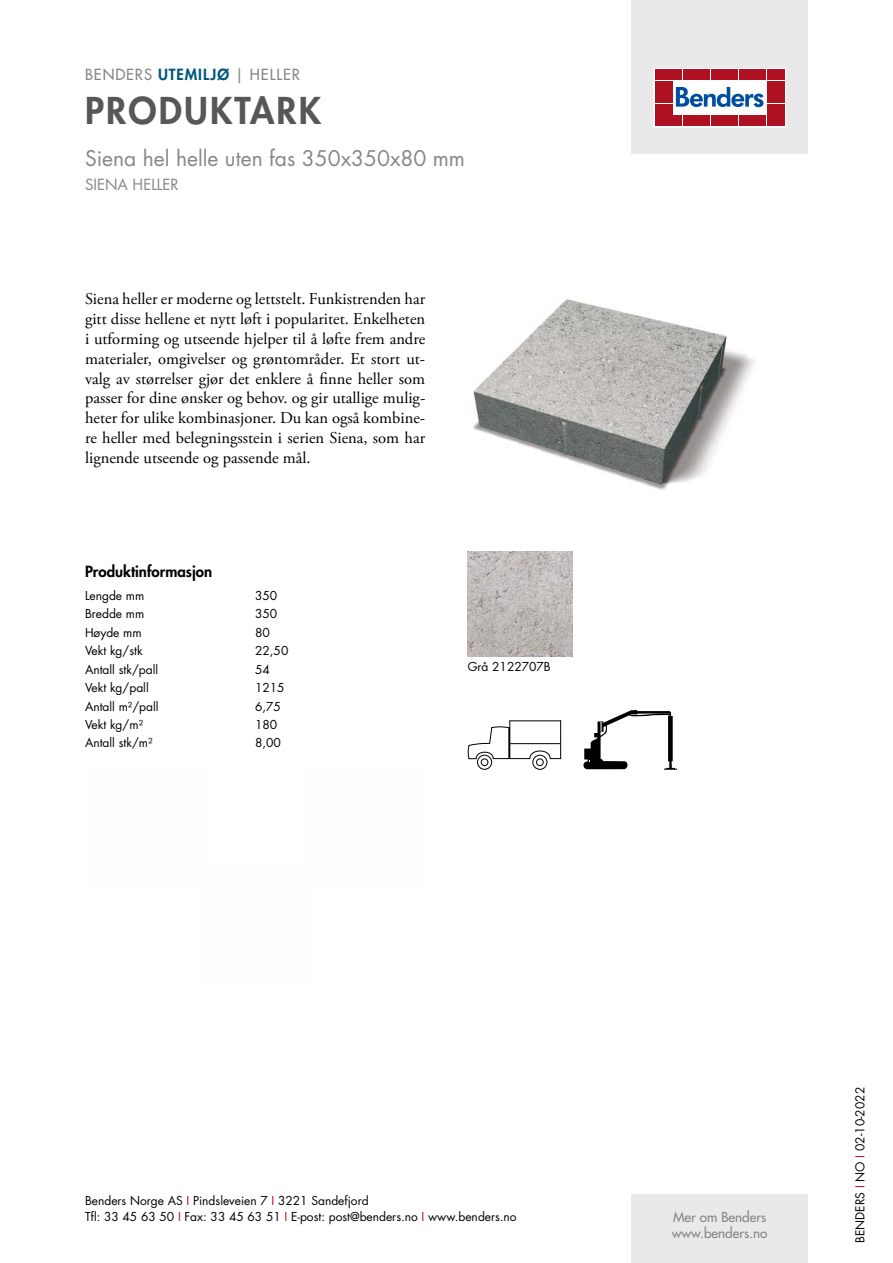
<style>
.page{position:relative;width:893px;height:1263px;background:#fff}
.page>*{position:absolute;margin:0;border:0;box-sizing:border-box;transform-origin:0 0}
.t1{font:800 36px "Futura Std";letter-spacing:.06em;color:#575756}
.t2{font:21px "Futura Std";color:#878787}
.t3{font:16.5px/19.8px "Adobe Garamond Pro";color:#000;text-align:justify}
.t4{font:500 15px "Futura Std";letter-spacing:.06em;color:#878787}
.t5{font:800 15px "Futura Std";color:#000}
.t6{font:15px "Futura Std";color:#878787}
.t7{font:500 13.5px/16.2px "Futura Std";color:#878787}
.t8{font:12px/16.5px "Futura Std";color:#000}
.s1{font-weight:800;color:#00577c}
.s2{color:#ae1122}
</style>
<div class="page">
<div style="left:631px;top:0;width:177px;height:153px;background:#e9e9e9"></div>
<div style="left:631px;top:1195px;width:177px;height:68px;background:#e9e9e9"></div>
<svg style="left:656px;top:70px;width:128px;height:55px;background:#ebc5ca"></svg>
<div style="left:654px;top:68px;width:132px;height:59px;border:1px solid #fff"></div>
<div style="left:655px;top:70px;width:8px;height:10px;background:#ae1122"></div>
<div style="left:664px;top:70px;width:8px;height:10px;background:#ae1122"></div>
<div style="left:655px;top:81px;width:8px;height:10px;background:#ae1122"></div>
<div style="left:664px;top:81px;width:8px;height:10px;background:#ae1122"></div>
<div style="left:655px;top:93px;width:8px;height:10px;background:#ae1122"></div>
<div style="left:664px;top:93px;width:8px;height:10px;background:#ae1122"></div>
<div style="left:655px;top:104px;width:8px;height:11px;background:#ae1122"></div>
<div style="left:664px;top:104px;width:8px;height:11px;background:#ae1122"></div>
<div style="left:655px;top:116px;width:8px;height:10px;background:#ae1122"></div>
<div style="left:664px;top:116px;width:8px;height:10px;background:#ae1122"></div>
<div style="left:674px;top:70px;width:8px;height:10px;background:#ae1122"></div>
<div style="left:683px;top:70px;width:8px;height:10px;background:#ae1122"></div>
<div style="left:692px;top:70px;width:8px;height:10px;background:#ae1122"></div>
<div style="left:702px;top:70px;width:8px;height:10px;background:#ae1122"></div>
<div style="left:711px;top:70px;width:8px;height:10px;background:#ae1122"></div>
<div style="left:720px;top:70px;width:8px;height:10px;background:#ae1122"></div>
<div style="left:730px;top:70px;width:8px;height:10px;background:#ae1122"></div>
<div style="left:739px;top:70px;width:8px;height:10px;background:#ae1122"></div>
<div style="left:748px;top:70px;width:8px;height:10px;background:#ae1122"></div>
<div style="left:758px;top:70px;width:8px;height:10px;background:#ae1122"></div>
<div style="left:674px;top:116px;width:8px;height:10px;background:#ae1122"></div>
<div style="left:683px;top:116px;width:8px;height:10px;background:#ae1122"></div>
<div style="left:692px;top:116px;width:8px;height:10px;background:#ae1122"></div>
<div style="left:702px;top:116px;width:8px;height:10px;background:#ae1122"></div>
<div style="left:711px;top:116px;width:8px;height:10px;background:#ae1122"></div>
<div style="left:720px;top:116px;width:8px;height:10px;background:#ae1122"></div>
<div style="left:730px;top:116px;width:8px;height:10px;background:#ae1122"></div>
<div style="left:739px;top:116px;width:8px;height:10px;background:#ae1122"></div>
<div style="left:748px;top:116px;width:8px;height:10px;background:#ae1122"></div>
<div style="left:758px;top:116px;width:8px;height:10px;background:#ae1122"></div>
<div style="left:767px;top:70px;width:8px;height:10px;background:#ae1122"></div>
<div style="left:776px;top:70px;width:8px;height:10px;background:#ae1122"></div>
<div style="left:767px;top:81px;width:8px;height:10px;background:#ae1122"></div>
<div style="left:776px;top:81px;width:8px;height:10px;background:#ae1122"></div>
<div style="left:767px;top:93px;width:8px;height:10px;background:#ae1122"></div>
<div style="left:776px;top:93px;width:8px;height:10px;background:#ae1122"></div>
<div style="left:767px;top:104px;width:8px;height:11px;background:#ae1122"></div>
<div style="left:776px;top:104px;width:8px;height:11px;background:#ae1122"></div>
<div style="left:767px;top:116px;width:8px;height:10px;background:#ae1122"></div>
<div style="left:776px;top:116px;width:8px;height:10px;background:#ae1122"></div>
<svg style="left:676px;top:87px;width:87px;height:20px;background:#89add2"></svg>
<img style="left:473px;top:299px;width:282px;height:191px">
<img style="left:468px;top:552px;width:105px;height:105px">
<div style="left:477px;top:755px;width:15px;height:15px;border:1px solid #000;border-radius:50%"></div>
<div style="left:532px;top:755px;width:15px;height:15px;border:1px solid #000;border-radius:50%"></div>
<svg style="left:468px;top:720px;width:93px;height:46px"></svg>
<svg style="left:583px;top:710px;width:94px;height:60px"></svg>
<p class="t4" style="left:85px;top:65px;width:216px">BENDERS <span class="s1">UTEMILJØ</span> | HELLER</p>
<h1 class="t1" style="left:85px;top:87px;width:238px">PRODUKTARK</h1>
<p class="t2" style="left:85px;top:144px;width:382px">Siena hel helle uten fas 350x350x80 mm</p>
<p class="t6" style="left:85px;top:175px;width:95px">SIENA HELLER</p>
<p class="t3" style="left:85px;top:290px;width:342px">Siena heller er moderne og lettstelt. Funkistrenden har gitt disse hellene et nytt løft i popularitet. Enkelheten i utforming og utseende hjelper til å løfte frem andre materialer, omgivelser og grøntområder. Et stort ut&shy;valg av størrelser gjør det enklere å finne heller som passer for dine ønsker og behov. og gir utallige mulig&shy;heter for ulike kombinasjoner. Du kan også kombine&shy;re heller med belegningsstein i serien Siena, som har lignende utseende og passende mål.</p>
<p class="t5" style="left:85px;top:562px;width:129px">Produktinformasjon</p>
<p class="t8" style="left:85px;top:587px;width:61px">Lengde mm</p>
<p class="t8" style="left:255px;top:587px;width:24px">350</p>
<p class="t8" style="left:85px;top:606px;width:61px">Bredde mm</p>
<p class="t8" style="left:255px;top:606px;width:24px">350</p>
<p class="t8" style="left:85px;top:624px;width:58px">Høyde mm</p>
<p class="t8" style="left:255px;top:624px;width:16px">80</p>
<p class="t8" style="left:85px;top:643px;width:59px">Vekt kg/stk</p>
<p class="t8" style="left:255px;top:643px;width:35px">22,50</p>
<p class="t8" style="left:85px;top:661px;width:75px">Antall stk/pall</p>
<p class="t8" style="left:255px;top:661px;width:16px">54</p>
<p class="t8" style="left:85px;top:680px;width:65px">Vekt kg/pall</p>
<p class="t8" style="left:255px;top:680px;width:31px">1215</p>
<p class="t8" style="left:85px;top:698px;width:75px">Antall m²/pall</p>
<p class="t8" style="left:255px;top:698px;width:27px">6,75</p>
<p class="t8" style="left:85px;top:716px;width:60px">Vekt kg/m²</p>
<p class="t8" style="left:255px;top:716px;width:24px">180</p>
<p class="t8" style="left:85px;top:735px;width:69px">Antall stk/m²</p>
<p class="t8" style="left:255px;top:735px;width:27px">8,00</p>
<p class="t8" style="left:468px;top:659px;width:85px">Grå 2122707B</p>
<p class="t8" style="left:85px;top:1192px;width:433px">Benders Norge AS <span class="s2">I</span> Pindsleveien 7 <span class="s2">I</span> 3221 Sandefjord<br>Tfl: 33 45 63 50 <span class="s2">I</span> Fax: 33 45 63 51 <span class="s2">I</span> E-post: post@benders.no <span class="s2">I</span> www.benders.no</p>
<p class="t7" style="left:672px;top:1209px;width:97px">Mer om Benders www.benders.no</p>
<p class="t8" style="left:852px;top:1243px;width:157px;rotate:-90deg">BENDERS <span class="s2">I</span> NO <span class="s2">I</span> 02-10-2022</p>
</div>
